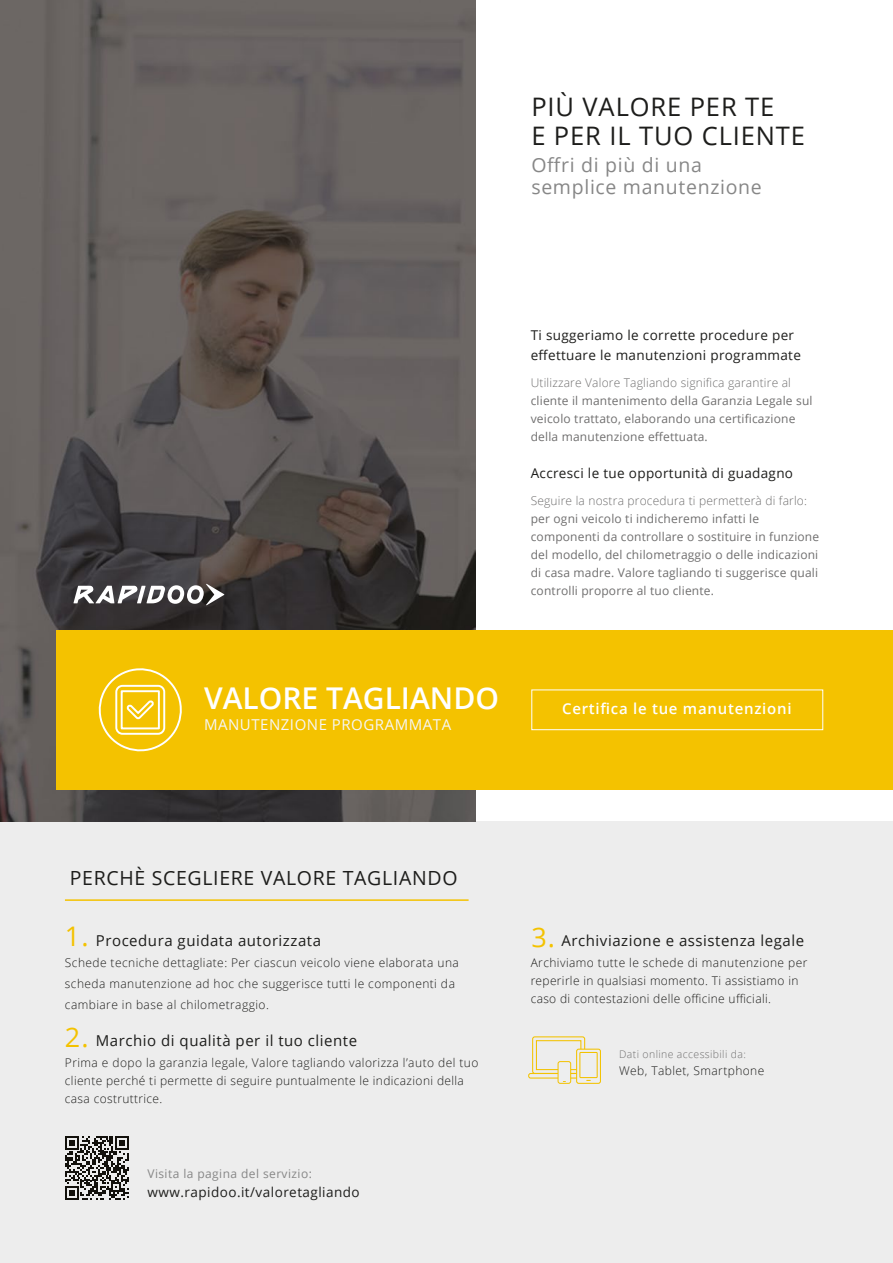
<style>
.page{position:relative;width:893px;height:1263px;background:#fff}
.page>*{position:absolute;margin:0;border:0;box-sizing:border-box;transform-origin:0 0}
.t1{font:600 30px "Open Sans";color:#fff}
.t2{font:27px "Open Sans";color:#f4c200}
.t3{font:25.5px/28.5px "Open Sans";letter-spacing:.035em;color:#1d1d1b}
.t4{font:19.5px/22.5px "Open Sans";letter-spacing:.035em;color:#878787}
.t5{font:19.5px "Open Sans";letter-spacing:.035em;color:#1d1d1b}
.t6{font:15px "Open Sans";letter-spacing:.035em;color:#1d1d1b}
.t7{font:600 15px "Open Sans";letter-spacing:.05em;color:#fff}
.t8{font:15px "Open Sans";letter-spacing:.035em;color:#f6f6f6}
.t9{font:13.5px/19.5px "Open Sans";letter-spacing:.025em;color:#1d1d1b}
.t10{font:300 12px/18px "Open Sans";letter-spacing:.035em;color:#1d1d1b}
.t11{font:12px/18px "Open Sans";letter-spacing:.015em;color:#706f6f}
.t12{font:300 12px "Open Sans";letter-spacing:.015em;color:#706f6f}
.t13{font:12px "Open Sans";letter-spacing:.035em;color:#878787}
.t14{font:300 10.5px "Open Sans";letter-spacing:.035em;color:#706f6f}
.s1{font-size:27px;color:#f4c200}
</style>
<div class="page">
<div style="left:0;top:821px;width:893px;height:442px;background:#ededed"></div>
<img style="left:0;top:0;width:475px;height:821px">
<div style="left:56px;top:630px;width:837px;height:159px;background:#f4c200"></div>
<div style="left:531px;top:689px;width:292px;height:41px;border:1px solid #fff"></div>
<hr style="left:65px;top:899px;width:404px;height:2px;background:#f4c200">
<svg style="left:73px;top:584px;width:151px;height:21px"></svg>
<svg style="left:98px;top:668px;width:84px;height:84px"></svg>
<svg style="left:65px;top:1136px;width:64px;height:64px"></svg>
<div style="left:532px;top:1036px;width:53px;height:38px;border:1px solid #f3c200;border-radius:2px"></div>
<div style="left:536px;top:1040px;width:45px;height:30px;border:1px solid #f3c200"></div>
<div style="left:528px;top:1073px;width:61px;height:5px;border:1px solid #f3c200;border-radius:2px"></div>
<svg style="left:577px;top:1049px;width:23px;height:34px"></svg>
<div style="left:576px;top:1048px;width:25px;height:36px;border:1px solid #f3c200;border-radius:2px"></div>
<div style="left:580px;top:1052px;width:17px;height:25px;background:#edeeef"></div>
<div style="left:579px;top:1052px;width:19px;height:26px;border:1px solid #f3c200"></div>
<div style="left:558px;top:1061px;width:13px;height:22px;background:#edeeef;border-radius:2px"></div>
<div style="left:558px;top:1061px;width:13px;height:23px;border:1px solid #f3c200;border-radius:2px"></div>
<h3 class="t3" style="left:531px;top:92px;width:275px">PIÙ VALORE PER TE<br>E PER IL TUO CLIENTE</h3>
<h3 class="t4" style="left:531px;top:153px;width:232px">Offri di più di una semplice manutenzione</h3>
<p class="t9" style="left:531px;top:325px;width:272px">Ti suggeriamo le corrette procedure per effettuare le manutenzioni programmate</p>
<p class="t12" style="left:531px;top:374px;width:262px">Utilizzare Valore Tagliando significa garantire al</p>
<p class="t11" style="left:531px;top:391px;width:283px">cliente il mantenimento della Garanzia Legale sul veicolo trattato, elaborando una certificazione della manutenzione effettuata.</p>
<p class="t9" style="left:531px;top:463px;width:264px">Accresci le tue opportunità di guadagno</p>
<p class="t12" style="left:531px;top:492px;width:278px">Seguire la nostra procedura ti permetterà di farlo:</p>
<p class="t11" style="left:531px;top:509px;width:290px">per ogni veicolo ti indicheremo infatti le componenti da controllare o sostituire in funzione del modello, del chilometraggio o delle indicazioni di casa madre. Valore tagliando ti suggerisce quali controlli proporre al tuo cliente.</p>
<h1 class="t1" style="left:204px;top:677px;width:297px">VALORE TAGLIANDO</h1>
<p class="t8" style="left:204px;top:714px;width:249px">MANUTENZIONE PROGRAMMATA</p>
<p class="t7" style="left:562px;top:698px;width:231px">Certifica le tue manutenzioni</p>
<h3 class="t5" style="left:70px;top:865px;width:389px">PERCHÈ SCEGLIERE VALORE TAGLIANDO</h3>
<h2 class="t2" style="left:65px;top:918px;width:25px">1.</h2>
<p class="t6" style="left:96px;top:930px;width:227px">Procedura guidata autorizzata</p>
<p class="t10" style="left:65px;top:951px;width:395px;line-height:21px">Schede tecniche dettagliate: Per ciascun veicolo viene elaborata una scheda manutenzione ad hoc che suggerisce tutti le componenti da cambiare in base al chilometraggio.</p>
<h2 class="t2" style="left:65px;top:1019px;width:17px">2</h2>
<p class="t6" style="left:81px;top:1030px;width:277px">M<span class="s1">.</span> archio di qualità per il tuo cliente</p>
<p class="t10" style="left:65px;top:1053px;width:415px">Prima e dopo la garanzia legale, Valore tagliando valorizza l’auto del tuo cliente perché ti permette di seguire puntualmente le indicazioni della casa costruttrice.</p>
<p class="t13" style="left:147px;top:1166px;width:166px">Visita la pagina del servizio:</p>
<p class="t9" style="left:147px;top:1181px;width:214px">www.rapidoo.it/valoretagliando</p>
<h2 class="t2" style="left:531px;top:918px;width:25px">3.</h2>
<p class="t6" style="left:562px;top:930px;width:244px">Archiviazione e assistenza legale</p>
<p class="t10" style="left:531px;top:953px;width:278px">Archiviamo tutte le schede di manutenzione per reperirle in qualsiasi momento. Ti assistiamo in caso di contestazioni delle officine ufficiali.</p>
<p class="t14" style="left:619px;top:1046px;width:128px">Dati online accessibili da:</p>
<p class="t10" style="left:619px;top:1061px;width:147px">Web, Tablet, Smartphone</p>
</div>
